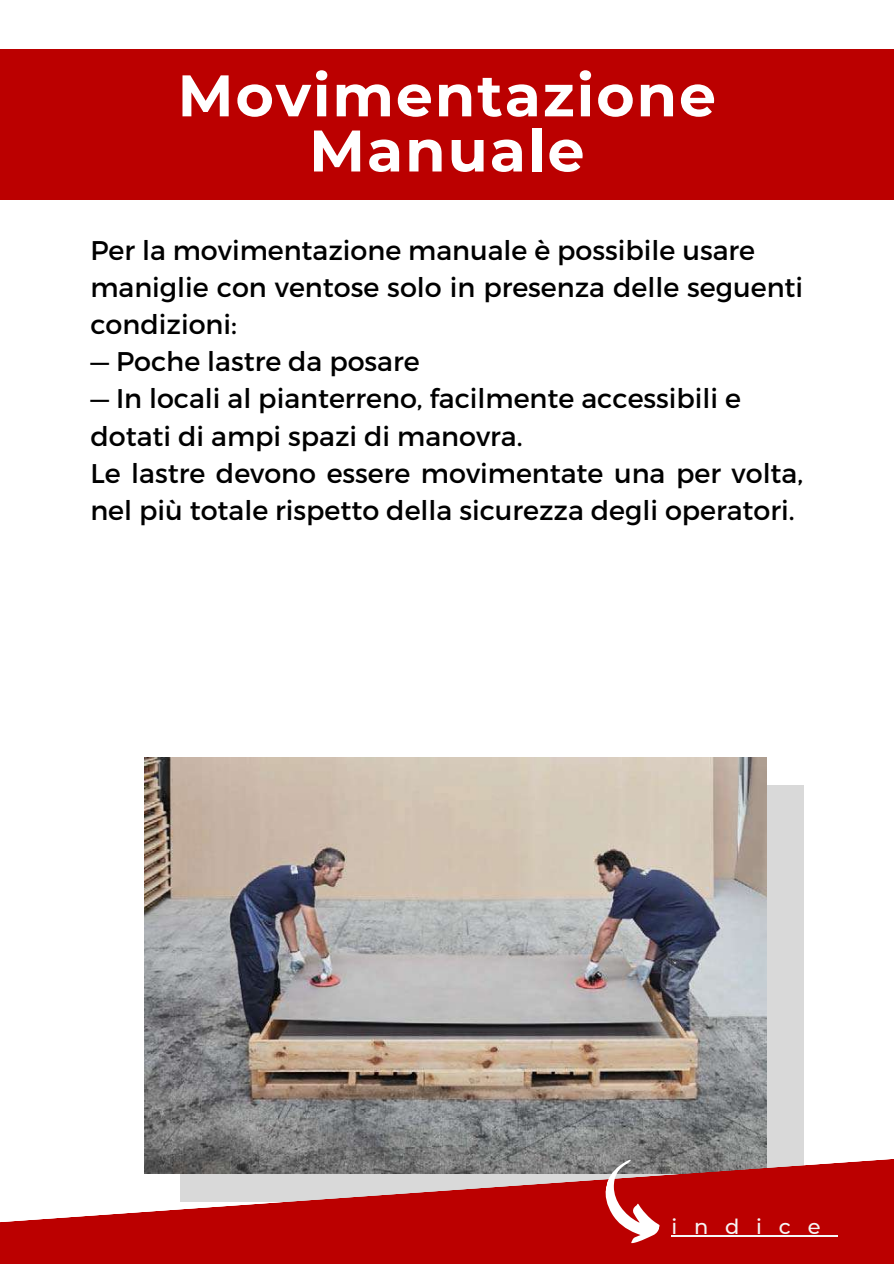
<style>
.page{position:relative;width:894px;height:1264px;background:#fff}
.page>*{position:absolute;margin:0;border:0;box-sizing:border-box;transform-origin:0 0}
.t1{font:700 58.5px/55.2px "Montserrat";letter-spacing:.035em;color:#fff;text-align:center}
.t2{font:27px/37.2px "Montserrat";color:#000}
.t3{font:500 21px "Montserrat";letter-spacing:.8em;color:#f6f6f6}
</style>
<div class="page">
<div style="left:0;top:49px;width:893px;height:150px;background:#b00"></div>
<div style="left:180px;top:785px;width:624px;height:416px;background:#d9d9d9"></div>
<img style="left:144px;top:757px;width:621px;height:398px">
<svg style="left:0;top:1155px;width:893px;height:108px;fill:#b00"></svg>
<svg style="left:595px;top:1155px;width:76px;height:93px"></svg>
<hr style="left:671px;top:1234px;width:166px;height:2px;background:#f6f6f6">
<h1 class="t1" style="left:177px;top:68px;width:539px">Movimentazione<br>Manuale</h1>
<p class="t2" style="left:90px;top:230px;width:714px">Per la movimentazione manuale è possibile usare maniglie con ventose solo in presenza delle seguenti condizioni:</p>
<p class="t2" style="left:90px;top:342px;width:331px">— Poche lastre da posare</p>
<p class="t2" style="left:90px;top:379px;width:714px">— In locali al pianterreno, facilmente accessibili e dotati di ampi spazi di manovra.<br>Le lastre devono essere movimentate una per volta, nel più totale rispetto della sicurezza degli operatori.</p>
<p class="t3" style="left:671px;top:1213px;width:151px">indice</p>
</div>
